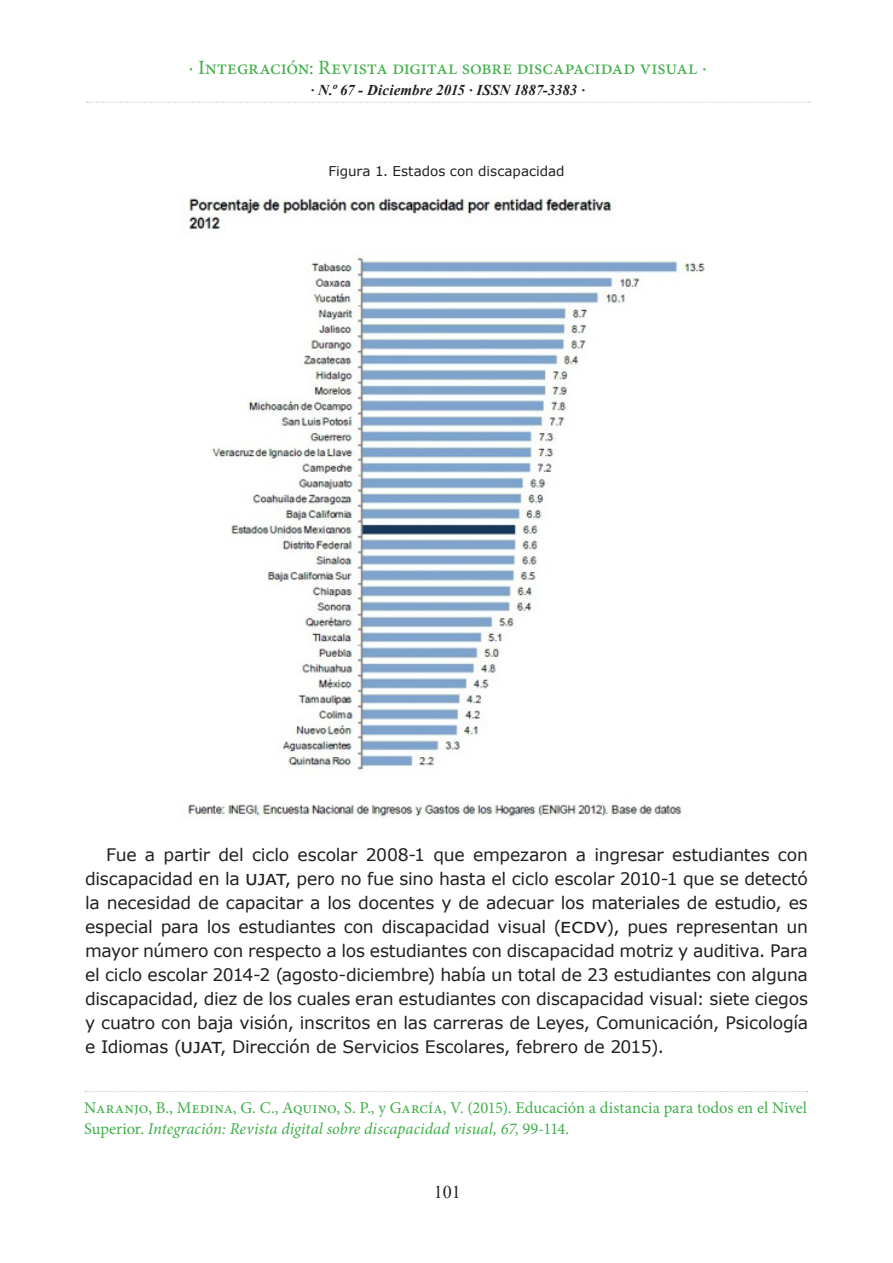
<style>
.page{position:relative;width:893px;height:1263px;background:#fff}
.page>*{position:absolute;margin:0;border:0;box-sizing:border-box;transform-origin:0 0}
.t1{font:20.25px "Minion Pro";letter-spacing:-.01em;color:#40ae49}
.t2{font:18px "Times New Roman";color:#231f20}
.t3{font:17.25px/24px "Verdana";letter-spacing:-.015em;color:#231f20;text-align:justify}
.t4{font:16.5px/21px "Minion Pro";color:#40ae49}
.t5{font:italic 700 15px "Times New Roman";letter-spacing:.005em;color:#231f20}
.t6{font:13.5px "Verdana";color:#231f20}
.s1{font-size:20.25px}
.s2{font-style:italic}
</style>
<div class="page">
<svg style="left:87px;top:102px;width:723px;height:1px"></svg>
<img style="left:188px;top:195px;width:517px;height:623px">
<svg style="left:85px;top:1091px;width:722px;height:1px"></svg>
<p class="t1" style="left:189px;top:54px;width:519px">· Integración: Revista digital sobre discapacidad visual ·</p>
<p class="t5" style="left:311px;top:80px;width:276px">· N.º 67 - Diciembre 2015 · ISSN 1887-3383 ·</p>
<p class="t6" style="left:328px;top:161px;width:238px">Figura 1. Estados con discapacidad</p>
<p class="t3" style="left:85px;top:843px;width:724px;text-indent:21px">Fue a partir del ciclo escolar 2008-1 que empezaron a ingresar estudiantes con discapacidad en la <span class="s1">ujat</span>, pero no fue sino hasta el ciclo escolar 2010-1 que se detectó la necesidad de capacitar a los docentes y de adecuar los materiales de estudio, es especial para los estudiantes con discapacidad visual (<span class="s1">ecdv</span>), pues representan un mayor número con respecto a los estudiantes con discapacidad motriz y auditiva. Para el ciclo escolar 2014-2 (agosto-diciembre) había un total de 23 estudiantes con alguna discapacidad, diez de los cuales eran estudiantes con discapacidad visual: siete ciegos y cuatro con baja visión, inscritos en las carreras de Leyes, Comunicación, Psicología e Idiomas (<span class="s1">ujat</span>, Dirección de Servicios Escolares, febrero de 2015).</p>
<p class="t4" style="left:84px;top:1098px;width:724px">Naranjo, B., Medina, G. C., Aquino, S. P., y García, V. (2015). Educación a distancia para todos en el Nivel<br>Superior. <span class="s2">Integración: Revista digital sobre discapacidad visual, 67</span>, 99-114.</p>
<p class="t2" style="left:434px;top:1179px;width:28px">101</p>
</div>
